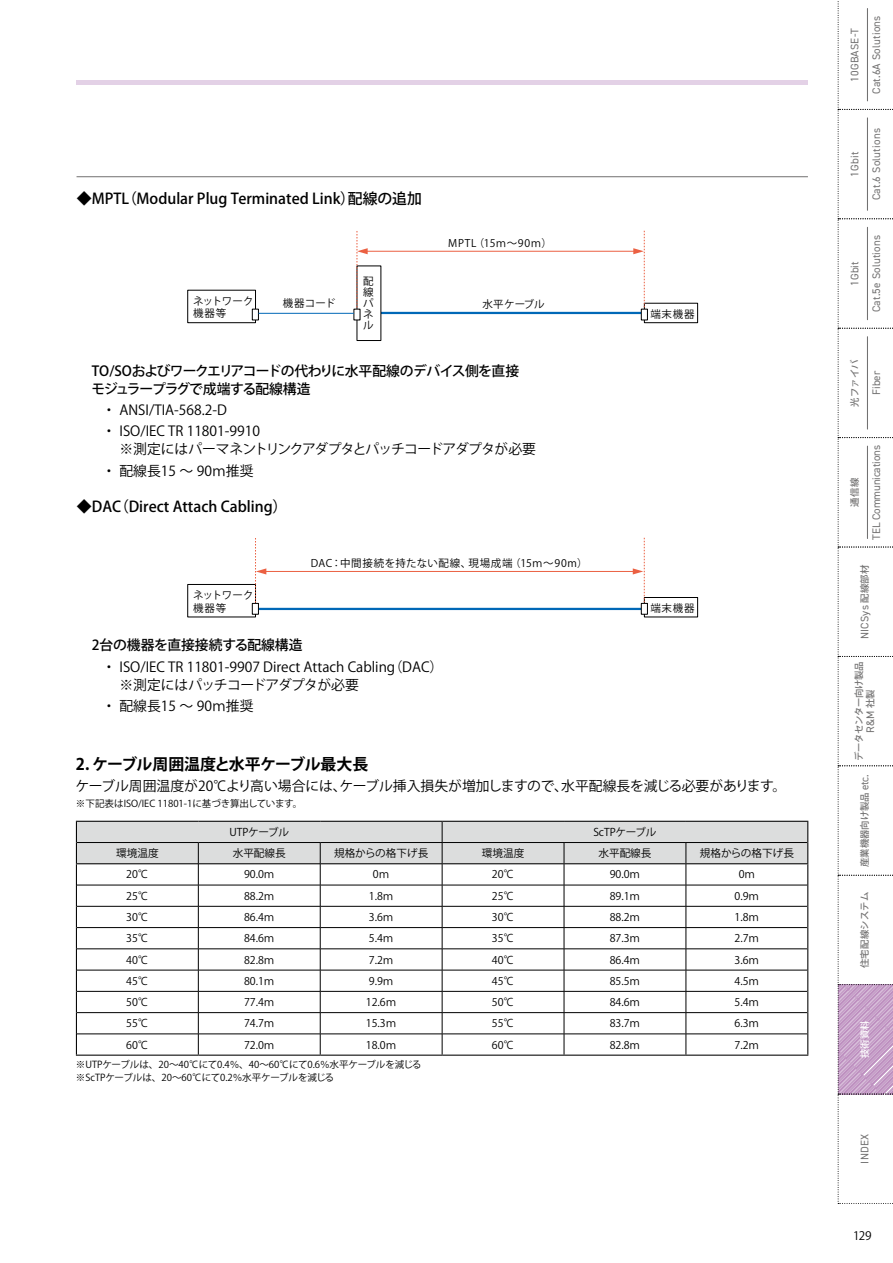
<style>
.page{position:relative;width:893px;height:1263px;background:#fff}
.page>*{position:absolute;margin:0;border:0;box-sizing:border-box;transform-origin:0 0}
.t1{font:700 15.9px "Koz Go Pro";letter-spacing:-.04em;color:#000}
.t2{font:500 14.85px "Koz Go Pro";color:#000}
.t3{font:13.8px/21.3px "Koz Go Pro";color:#000}
.t4{font:500 13.8px/18.1px "Koz Go Pro";letter-spacing:-.04em;color:#000}
.t5{font:13.8px/21.3px "Koz Go Pro";letter-spacing:-.05em;color:#000}
.t6{font:500 13.8px "Koz Go Pro";color:#000}
.t7{font:11.7px "Koz Go Pro";color:#000}
.t8{font:10.95px/21.8px "DIN2014";letter-spacing:.015em;color:#727171;text-align:center}
.t9{font:10.95px "DIN2014";letter-spacing:-.01em;color:#727171}
.t10{font:10.65px "Koz Go Pro";color:#000}
.t11{font:10.65px "Koz Go Pro";letter-spacing:-.02em;color:#000}
.t12{font:10.5px/11.1px "Koz Go Pro";letter-spacing:.045em;color:#000;text-align:justify}
.t13{font:10.5px/12.6px "Koz Go Pro";letter-spacing:-.01em;color:#000}
.t14{font:9.6px/12.8px "Koz Go Pro";letter-spacing:-.02em;color:#000}
.t15{font:9.6px "Koz Go Pro";color:#000}
.t16{font:500 9.3px "Koz Go Pro";letter-spacing:.01em;color:#727171}
.t17{font:500 9.3px "Koz Go Pro";letter-spacing:-.045em;color:#727171}
.t18{font:500 9.3px "Koz Go Pro";color:#fff}
.s1{font-family:"Koz Go Pro";font-weight:500;font-size:9.3px}
.s2{font-family:"DIN2014";font-weight:400;font-size:10.95px}
</style>
<div class="page">
<hr style="left:377px;top:312px;width:266px;height:2px;background:#0068b7">
<div style="left:187px;top:290px;width:69px;height:33px;border:1px solid #000"></div>
<div style="left:252px;top:309px;width:6px;height:11px;background:#fff"></div>
<div style="left:252px;top:309px;width:7px;height:11px;border:1px solid #000"></div>
<div style="left:644px;top:303px;width:54px;height:20px;border:1px solid #000"></div>
<div style="left:357px;top:266px;width:24px;height:74px;background:#fff"></div>
<hr style="left:258px;top:313px;width:96px;height:1px;background:#0068b7">
<div style="left:641px;top:309px;width:6px;height:11px;background:#fff"></div>
<div style="left:641px;top:309px;width:7px;height:11px;border:1px solid #000"></div>
<svg style="left:357px;top:231px;width:11px;height:78px"></svg>
<svg style="left:633px;top:231px;width:12px;height:78px"></svg>
<hr style="left:366px;top:251px;width:270px;height:1px;background:#eb6042">
<hr style="left:258px;top:608px;width:385px;height:2px;background:#0068b7">
<div style="left:187px;top:584px;width:69px;height:33px;border:1px solid #000"></div>
<div style="left:252px;top:603px;width:6px;height:11px;background:#fff"></div>
<div style="left:252px;top:603px;width:7px;height:11px;border:1px solid #000"></div>
<div style="left:644px;top:597px;width:54px;height:20px;border:1px solid #000"></div>
<div style="left:641px;top:603px;width:6px;height:11px;background:#fff"></div>
<div style="left:641px;top:603px;width:7px;height:11px;border:1px solid #000"></div>
<svg style="left:255px;top:538px;width:11px;height:65px"></svg>
<svg style="left:633px;top:538px;width:12px;height:65px"></svg>
<hr style="left:265px;top:571px;width:370px;height:1px;background:#eb6042">
<hr style="left:76px;top:1054px;width:122px;height:2px;background:#000">
<hr style="left:198px;top:1054px;width:122px;height:2px;background:#000">
<hr style="left:320px;top:1054px;width:122px;height:2px;background:#000">
<hr style="left:442px;top:1054px;width:122px;height:2px;background:#000">
<hr style="left:564px;top:1054px;width:122px;height:2px;background:#000">
<hr style="left:686px;top:1054px;width:122px;height:2px;background:#000">
<svg style="left:76px;top:821px;width:732px;height:233px"></svg>
<hr style="left:77px;top:176px;width:731px;height:1px;background:#727171">
<svg style="left:838px;top:1px;width:55px;height:1203px"></svg>
<hr style="left:867px;top:118px;width:1px;height:92px;background:#727171">
<hr style="left:867px;top:227px;width:1px;height:93px;background:#727171">
<hr style="left:867px;top:9px;width:1px;height:92px;background:#727171">
<hr style="left:867px;top:446px;width:1px;height:92px;background:#727171">
<hr style="left:867px;top:337px;width:1px;height:92px;background:#727171">
<hr style="left:77px;top:81px;width:731px;height:4px;background:#e3d1e6">
<h2 class="t2" style="left:77px;top:189px;width:347px">◆MPTL（Modular Plug Terminated Link）配線の追加</h2>
<p class="t12" style="left:448px;top:238px;width:105px">MPTL（15ｍ～90ｍ）</p>
<p class="t12" style="left:363px;top:276px;width:12px">配線パネル</p>
<p class="t4" style="left:91px;top:362px;width:429px">TO/SOおよびワークエリアコードの代わりに水平配線のデバイス側を直接モジュラープラグで成端する配線構造</p>
<p class="t3" style="left:102px;top:400px;width:159px">・ ANSI/TIA-568.2-D<br>・ ISO/IEC TR 11801-9910</p>
<p class="t5" style="left:102px;top:439px;width:435px;text-indent:17px">※測定にはパーマネントリンクアダプタとパッチコードアダプタが必要・配線長15 ～ 90ｍ推奨</p>
<p class="t12" style="left:193px;top:296px;width:62px">ネットワーク</p>
<p class="t12" style="left:283px;top:298px;width:54px">機器コード</p>
<p class="t12" style="left:193px;top:308px;width:35px">機器等</p>
<p class="t12" style="left:483px;top:299px;width:64px">水平ケーブル</p>
<h2 class="t2" style="left:77px;top:497px;width:212px">◆DAC（Direct Attach Cabling）</h2>
<p class="t13" style="left:193px;top:589px;width:62px">ネットワーク機器等</p>
<p class="t12" style="left:311px;top:558px;width:278px">DAC：中間接続を持たない配線、現場成端（15ｍ～90m）</p>
<p class="t6" style="left:92px;top:636px;width:212px">2台の機器を直接接続する配線構造</p>
<p class="t3" style="left:119px;top:658px;width:325px;line-height:18.1px;text-indent:-17px">・ ISO/IEC TR 11801-9907 Direct Attach Cabling（DAC）※測定にはパッチコードアダプタが必要</p>
<p class="t3" style="left:102px;top:696px;width:153px">・配線長15 ～ 90ｍ推奨</p>
<p class="t12" style="left:650px;top:309px;width:46px">端末機器</p>
<p class="t12" style="left:650px;top:603px;width:46px">端末機器</p>
<h1 class="t1" style="left:76px;top:754px;width:294px">2. ケーブル周囲温度と水平ケーブル最大長</h1>
<p class="t3" style="left:76px;top:776px;width:712px">ケーブル周囲温度が20℃より高い場合には、ケーブル挿入損失が増加しますので、水平配線長を減じる必要があります。</p>
<p class="t15" style="left:76px;top:797px;width:228px">※下記表はISO/IEC 11801-1に基づき算出しています。</p>
<p class="t11" style="left:229px;top:825px;width:61px">UTPケーブル</p>
<p class="t11" style="left:593px;top:825px;width:65px">ScTPケーブル</p>
<p class="t10" style="left:116px;top:846px;width:44px">環境温度</p>
<p class="t10" style="left:233px;top:846px;width:55px">水平配線長</p>
<p class="t10" style="left:334px;top:846px;width:96px">規格からの格下げ長</p>
<p class="t10" style="left:482px;top:846px;width:44px">環境温度</p>
<p class="t10" style="left:598px;top:846px;width:55px">水平配線長</p>
<p class="t10" style="left:700px;top:846px;width:96px">規格からの格下げ長</p>
<p class="t10" style="left:126px;top:868px;width:24px">20℃</p>
<p class="t10" style="left:244px;top:868px;width:32px">90.0ｍ</p>
<p class="t10" style="left:373px;top:868px;width:18px">0ｍ</p>
<p class="t10" style="left:492px;top:868px;width:24px">20℃</p>
<p class="t10" style="left:610px;top:868px;width:32px">90.0ｍ</p>
<p class="t10" style="left:739px;top:868px;width:18px">0ｍ</p>
<p class="t10" style="left:126px;top:889px;width:24px">25℃</p>
<p class="t10" style="left:244px;top:889px;width:32px">88.2ｍ</p>
<p class="t10" style="left:369px;top:889px;width:26px">1.8ｍ</p>
<p class="t10" style="left:492px;top:889px;width:24px">25℃</p>
<p class="t10" style="left:610px;top:889px;width:32px">89.1ｍ</p>
<p class="t10" style="left:735px;top:889px;width:26px">0.9ｍ</p>
<p class="t10" style="left:126px;top:910px;width:24px">30℃</p>
<p class="t10" style="left:244px;top:910px;width:32px">86.4ｍ</p>
<p class="t10" style="left:369px;top:910px;width:26px">3.6ｍ</p>
<p class="t10" style="left:492px;top:910px;width:24px">30℃</p>
<p class="t10" style="left:610px;top:910px;width:32px">88.2ｍ</p>
<p class="t10" style="left:735px;top:910px;width:26px">1.8ｍ</p>
<p class="t10" style="left:126px;top:931px;width:24px">35℃</p>
<p class="t10" style="left:244px;top:931px;width:32px">84.6ｍ</p>
<p class="t10" style="left:369px;top:931px;width:26px">5.4ｍ</p>
<p class="t10" style="left:492px;top:931px;width:24px">35℃</p>
<p class="t10" style="left:610px;top:931px;width:32px">87.3ｍ</p>
<p class="t10" style="left:735px;top:931px;width:26px">2.7ｍ</p>
<p class="t10" style="left:126px;top:953px;width:24px">40℃</p>
<p class="t10" style="left:244px;top:953px;width:32px">82.8ｍ</p>
<p class="t10" style="left:369px;top:953px;width:26px">7.2ｍ</p>
<p class="t10" style="left:492px;top:953px;width:24px">40℃</p>
<p class="t10" style="left:610px;top:953px;width:32px">86.4ｍ</p>
<p class="t10" style="left:735px;top:953px;width:26px">3.6ｍ</p>
<p class="t10" style="left:126px;top:974px;width:24px">45℃</p>
<p class="t10" style="left:244px;top:974px;width:32px">80.1ｍ</p>
<p class="t10" style="left:369px;top:974px;width:26px">9.9ｍ</p>
<p class="t10" style="left:492px;top:974px;width:24px">45℃</p>
<p class="t10" style="left:610px;top:974px;width:32px">85.5ｍ</p>
<p class="t10" style="left:735px;top:974px;width:26px">4.5ｍ</p>
<p class="t10" style="left:126px;top:995px;width:24px">50℃</p>
<p class="t10" style="left:244px;top:995px;width:32px">77.4ｍ</p>
<p class="t10" style="left:366px;top:995px;width:32px">12.6ｍ</p>
<p class="t10" style="left:492px;top:995px;width:24px">50℃</p>
<p class="t10" style="left:610px;top:995px;width:32px">84.6ｍ</p>
<p class="t10" style="left:735px;top:995px;width:26px">5.4ｍ</p>
<p class="t10" style="left:126px;top:1016px;width:24px">55℃</p>
<p class="t10" style="left:244px;top:1016px;width:32px">74.7ｍ</p>
<p class="t10" style="left:366px;top:1016px;width:32px">15.3ｍ</p>
<p class="t10" style="left:492px;top:1016px;width:24px">55℃</p>
<p class="t10" style="left:610px;top:1016px;width:32px">83.7ｍ</p>
<p class="t10" style="left:735px;top:1016px;width:26px">6.3ｍ</p>
<p class="t10" style="left:126px;top:1038px;width:24px">60℃</p>
<p class="t10" style="left:244px;top:1038px;width:32px">72.0ｍ</p>
<p class="t10" style="left:366px;top:1038px;width:32px">18.0ｍ</p>
<p class="t10" style="left:492px;top:1038px;width:24px">60℃</p>
<p class="t10" style="left:610px;top:1038px;width:32px">82.8ｍ</p>
<p class="t10" style="left:735px;top:1038px;width:26px">7.2ｍ</p>
<p class="t14" style="left:76px;top:1059px;width:347px">※UTPケーブルは、20～40℃にて0.4％、40～60℃にて0.6％水平ケーブルを減じる※ScTPケーブルは、20～60℃にて0.2％水平ケーブルを減じる</p>
<p class="t8" style="left:844px;top:94px;width:80px;rotate:-90deg">10GBASE-T<br>Cat.6A Solutions</p>
<p class="t8" style="left:844px;top:200px;width:73px;rotate:-90deg">1Gbit<br>Cat.6 Solutions</p>
<p class="t8" style="left:844px;top:312px;width:79px;rotate:-90deg">1Gbit<br>Cat.5e Solutions</p>
<p class="t16" style="left:849px;top:407px;width:49px;rotate:-90deg">光ファイバ</p>
<p class="t8" style="left:865px;top:395px;width:26px;rotate:-90deg">Fiber</p>
<p class="t16" style="left:849px;top:506px;width:30px;rotate:-90deg">通信線</p>
<p class="t9" style="left:870px;top:539px;width:96px;rotate:-90deg">TEL Communications</p>
<p class="t8" style="left:854px;top:639px;width:76px;rotate:-90deg">NICSys <span class="s1">配線部材</span></p>
<p class="t17" style="left:853px;top:761px;width:101px;rotate:-90deg">データセンター向け製品</p>
<p class="t8" style="left:859px;top:733px;width:45px;rotate:-90deg">R&amp;M <span class="s1">社製</span></p>
<p class="t16" style="left:859px;top:867px;width:95px;rotate:-90deg">産業機器向け製品 <span class="s2">etc.</span></p>
<p class="t16" style="left:859px;top:968px;width:78px;rotate:-90deg">住宅配線システム</p>
<p class="t18" style="left:859px;top:1058px;width:39px;rotate:-90deg">技術資料</p>
<p class="t8" style="left:854px;top:1163px;width:31px;rotate:-90deg">INDEX</p>
<p class="t7" style="left:853px;top:1228px;width:20px">129</p>
</div>
